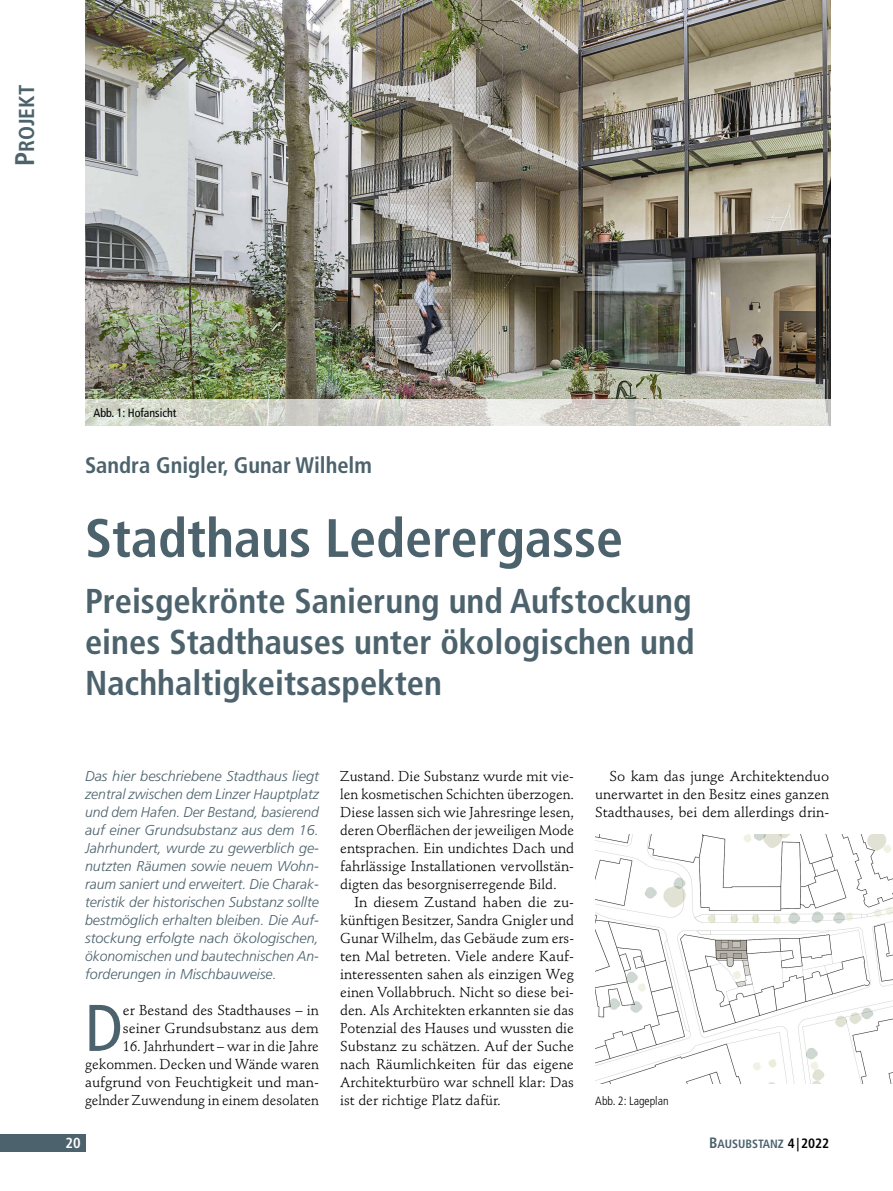
<style>
.page{position:relative;width:893px;height:1191px;background:#fff}
.page>*{position:absolute;margin:0;border:0;box-sizing:border-box;transform-origin:0 0}
.Initiale_1_grau_Stan{font:condensed 65.85px "Frutiger LT Std";color:#4c626c}
.Titel{font:700 condensed 54px "Frutiger LT Std";color:#4c626c}
.Untertitel{font:700 condensed 34.5px/41.4px "Frutiger LT Std";color:#4c626c;text-align:justify}
.Autor_grau_Standard{font:700 condensed 22.5px "Frutiger LT Std";color:#4c626c}
.t1{font:21.6px "Frutiger LT Std Bold Cn SC800";color:#4c626c}
.t2{font:700 condensed 14.55px "Frutiger LT Std";color:#fff}
.Grundschrift_mit_Ein{font:14.25px/18px "Stempel Schneidler Std";color:#000;text-align:justify}
.Initiale_1_grau_Stan-2{font:14.25px/18px "Stempel Schneidler Std";color:#000;text-align:justify}
.Abstract_1_grau_Stan{font:italic 300 14.25px/18px "Frutiger LT Std";color:#4c626c;text-align:justify}
.t3{font:12px "Frutiger LT Std Bold Cn SC800";color:#4c626c}
.Bild-_Infotext{font:condensed 12px "Frutiger LT Std";color:#000}
.Bild-_Infotext-2{font:300 condensed 12px "Frutiger LT Std";color:#000}
.s1{font-size:27px}
.s2{font-size:15px}
.s3{font-size:13.5px;color:#000}
</style>
<div class="page">
<div style="left:0;top:1134px;width:85px;height:17px;background:#4c626c"></div>
<img style="left:86px;top:0;width:745px;height:399px">
<svg style="left:85px;top:399px;width:746px;height:26px;background:#d8d8d0"></svg>
<img style="left:595px;top:835px;width:298px;height:248px">
<h3 class="t1" style="left:14px;top:166px;width:83px;rotate:-90deg"><span class="s1">P</span>ROJEKT</h3>
<p class="Bild-_Infotext" style="left:94px;top:406px;width:84px">Abb. 1: Hofansicht</p>
<p class="Autor_grau_Standard" style="left:85px;top:452px;width:288px">Sandra Gnigler, Gunar Wilhelm</p>
<p class="Titel" style="left:85px;top:506px;width:539px">Stadthaus Lederergasse</p>
<p class="Untertitel" style="left:85px;top:580px;width:611px">Preisgekrönte Sanierung und Aufstockung eines Stadthauses unter ökologischen und Nachhaltigkeitsaspekten</p>
<p class="Abstract_1_grau_Stan" style="left:85px;top:767px;width:235px">Das hier beschriebene Stadthaus liegt zentral zwischen dem Linzer Hauptplatz und dem Hafen. Der Bestand, basierend auf einer Grundsubstanz aus dem 16.<br>Jahrhundert, wurde zu gewerblich ge&shy;nutzten Räumen sowie neuem Wohn&shy;raum saniert und erweitert. Die Charak&shy;teristik der historischen Substanz sollte bestmöglich erhalten bleiben. Die Auf&shy;stockung erfolgte nach ökologischen, ökonomischen und bautechnischen An&shy;forderungen in Mischbauweise.</p>
<p class="Initiale_1_grau_Stan" style="left:85px;top:989px;width:39px">D</p>
<p class="Initiale_1_grau_Stan-2" style="left:123px;top:1001px;width:198px">er Bestand des Stadthauses – in seiner Grundsubstanz aus dem</p>
<p class="Initiale_1_grau_Stan-2" style="left:85px;top:1037px;width:235px;text-indent:38px">16. Jahrhundert – war in die Jahre gekommen. Decken und Wände waren aufgrund von Feuchtigkeit und man&shy;gelnder Zuwendung in einem desolaten</p>
<p class="Initiale_1_grau_Stan-2" style="left:340px;top:767px;width:235px">Zustand. Die Substanz wurde mit vie&shy;len kosmetischen Schichten überzogen.<br>Diese lassen sich wie Jahresringe lesen, deren Oberflächen der jeweiligen Mode entsprachen. Ein undichtes Dach und fahrlässige Installationen vervollstän&shy;digten das besorgniserregende Bild.</p>
<p class="Grundschrift_mit_Ein" style="left:340px;top:893px;width:235px;text-indent:14px">In diesem Zustand haben die zu&shy;künftigen Besitzer, Sandra Gnigler und Gunar Wilhelm, das Gebäude zum ers&shy;ten Mal betreten. Viele andere Kauf&shy;interessenten sahen als einzigen Weg einen Vollabbruch. Nicht so diese bei&shy;den. Als Architekten erkannten sie das Potenzial des Hauses und wussten die Substanz zu schätzen. Auf der Suche nach Räumlichkeiten für das eigene Architekturbüro war schnell klar: Das ist der richtige Platz dafür.</p>
<p class="Grundschrift_mit_Ein" style="left:595px;top:767px;width:235px;text-indent:14px">So kam das junge Architektenduo unerwartet in den Besitz eines ganzen Stadthauses, bei dem allerdings drin-</p>
<p class="Bild-_Infotext-2" style="left:595px;top:1094px;width:75px">Abb. 2: Lageplan</p>
<p class="t2" style="left:66px;top:1134px;width:17px">20</p>
<p class="t3" style="left:709px;top:1137px;width:121px"><span class="s2">B</span>AUSUBSTANZ <span class="s3">4|2022</span></p>
</div>
